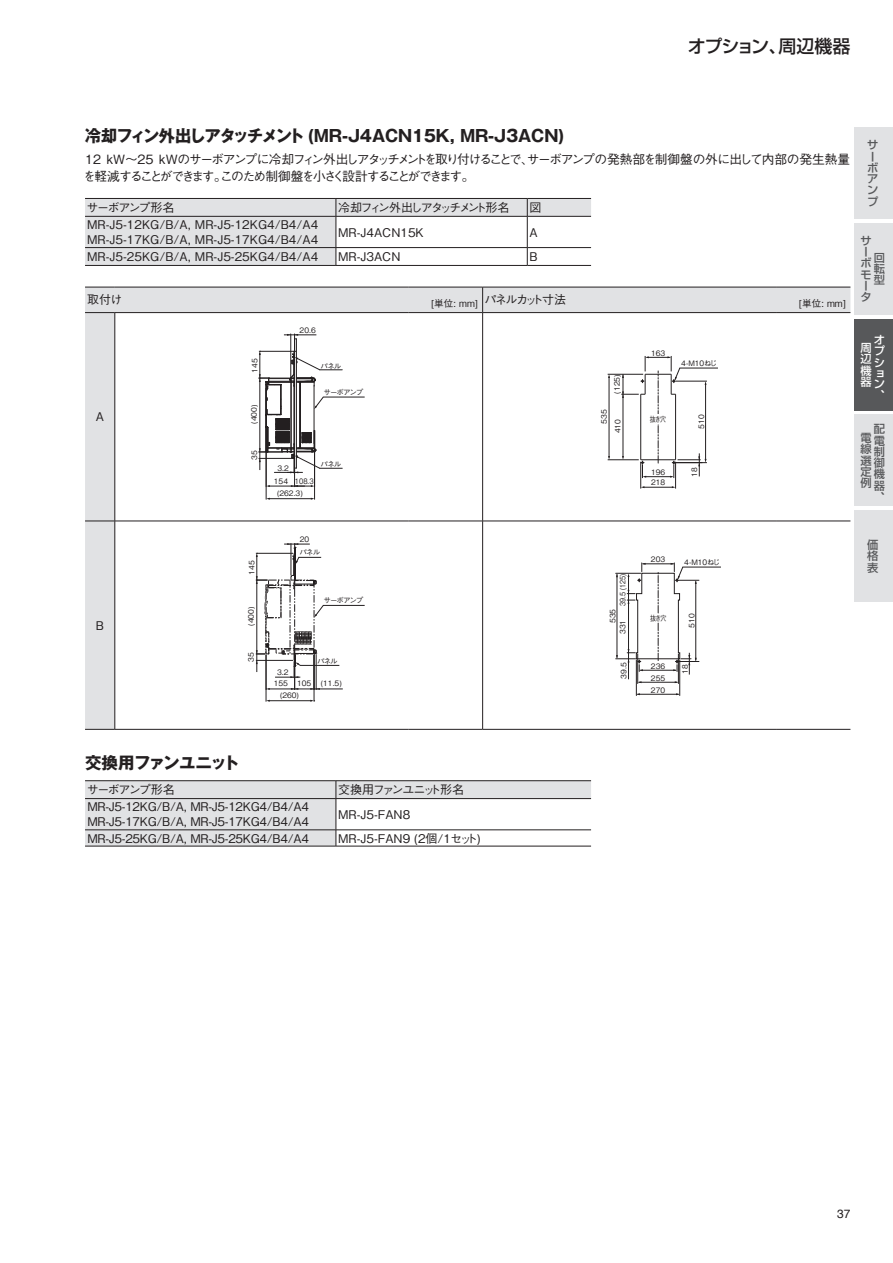
<style>
.page{position:relative;width:893px;height:1263px;background:#fff}
.page>*{position:absolute;margin:0;border:0;box-sizing:border-box;transform-origin:0 0}
.t1{font:500 18px "Shin Go Pro";letter-spacing:-.055em;color:#231f20}
.t2{font:700 16.5px "Gothic MB101 Pro";letter-spacing:-.03em;color:#231f20}
.t3{font:500 12.75px/16.5px "Gothic BBB Pro";letter-spacing:-.12em;color:#231f20}
.t4{font:500 12px/15px "Gothic BBB Pro";color:#231f20}
.t5{font:500 12px/15px "Gothic BBB Pro";letter-spacing:-.025em;color:#231f20}
.t6{font:500 12px "Gothic BBB Pro";letter-spacing:-.155em;color:#231f20}
.t7{font:500 12px "Gothic BBB Pro";letter-spacing:-.115em;color:#231f20}
.t8{font:500 12px "Gothic BBB Pro";letter-spacing:-.13em;color:#231f20}
.t9{font:500 12px "Gothic BBB Pro";letter-spacing:-.105em;color:#231f20}
.t10{font:12px "Helvetica";color:#231f20}
.t11{font:500 11.25px/11.2px "Shin Go Pro";color:#57585a;text-align:justify}
.t12{font:500 11.25px/11.1px "Shin Go Pro";color:#fff;text-align:justify}
.t13{font:500 9.6px "Gothic BBB Pro";color:#231f20}
.t14{font:500 7.5px/13.5px "Gothic BBB Pro";color:#231f20}
.t15{font:500 7.5px "Gothic BBB Pro";color:#231f20;scale:.85 1}
.t16{font:500 7.5px "Gothic BBB Pro";color:#231f20;scale:.8 1}
</style>
<div class="page">
<svg style="left:85px;top:198px;width:506px;height:67px"></svg>
<hr style="left:85px;top:265px;width:251px;height:1px;background:#231f20">
<hr style="left:336px;top:265px;width:191px;height:1px;background:#231f20">
<hr style="left:527px;top:265px;width:64px;height:1px;background:#231f20">
<svg style="left:85px;top:288px;width:765px;height:441px"></svg>
<hr style="left:85px;top:287px;width:30px;height:1px;background:#231f20">
<hr style="left:115px;top:287px;width:293px;height:1px;background:#231f20">
<hr style="left:408px;top:287px;width:75px;height:1px;background:#231f20">
<hr style="left:483px;top:287px;width:293px;height:1px;background:#231f20">
<svg style="left:482px;top:287px;width:1px;height:25px"></svg>
<hr style="left:776px;top:287px;width:74px;height:1px;background:#231f20">
<hr style="left:482px;top:313px;width:1px;height:208px;background:#231f20">
<hr style="left:482px;top:521px;width:1px;height:208px;background:#231f20">
<hr style="left:483px;top:729px;width:293px;height:1px;background:#231f20">
<hr style="left:776px;top:729px;width:74px;height:1px;background:#231f20">
<hr style="left:115px;top:312px;width:293px;height:1px;background:#231f20">
<hr style="left:408px;top:312px;width:75px;height:1px;background:#231f20">
<hr style="left:483px;top:312px;width:293px;height:1px;background:#231f20">
<hr style="left:776px;top:312px;width:74px;height:1px;background:#231f20">
<hr style="left:115px;top:521px;width:293px;height:1px;background:#231f20">
<hr style="left:408px;top:521px;width:75px;height:1px;background:#231f20">
<hr style="left:483px;top:521px;width:293px;height:1px;background:#231f20">
<hr style="left:776px;top:521px;width:74px;height:1px;background:#231f20">
<hr style="left:115px;top:729px;width:293px;height:1px;background:#231f20">
<hr style="left:408px;top:729px;width:75px;height:1px;background:#231f20">
<hr style="left:85px;top:312px;width:30px;height:1px;background:#231f20">
<hr style="left:85px;top:521px;width:30px;height:1px;background:#231f20">
<hr style="left:85px;top:729px;width:30px;height:1px;background:#231f20">
<hr style="left:115px;top:313px;width:1px;height:208px;background:#231f20">
<hr style="left:115px;top:521px;width:1px;height:208px;background:#231f20">
<hr style="left:314px;top:452px;width:1px;height:47px;background:#231f20">
<hr style="left:266px;top:452px;width:1px;height:47px;background:#231f20">
<hr style="left:269px;top:498px;width:43px;height:1px;background:#231f20">
<svg style="left:259px;top:334px;width:106px;height:153px"></svg>
<hr style="left:608px;top:374px;width:35px;height:1px;background:#231f20">
<hr style="left:608px;top:459px;width:31px;height:1px;background:#231f20">
<hr style="left:609px;top:376px;width:1px;height:81px;background:#231f20">
<svg style="left:621px;top:356px;width:97px;height:133px"></svg>
<div style="left:649px;top:415px;width:18px;height:9px;background:#fff"></div>
<hr style="left:266px;top:655px;width:1px;height:47px;background:#231f20">
<hr style="left:314px;top:655px;width:1px;height:47px;background:#231f20">
<hr style="left:268px;top:700px;width:44px;height:1px;background:#231f20">
<svg style="left:256px;top:543px;width:109px;height:147px"></svg>
<hr style="left:636px;top:660px;width:1px;height:35px;background:#231f20">
<hr style="left:679px;top:660px;width:1px;height:35px;background:#231f20">
<hr style="left:637px;top:694px;width:42px;height:1px;background:#231f20">
<svg style="left:616px;top:563px;width:105px;height:120px"></svg>
<hr style="left:336px;top:780px;width:255px;height:1px;background:#231f20">
<svg style="left:85px;top:781px;width:506px;height:65px"></svg>
<hr style="left:85px;top:846px;width:251px;height:1px;background:#231f20">
<hr style="left:85px;top:780px;width:251px;height:1px;background:#231f20">
<hr style="left:336px;top:798px;width:255px;height:1px;background:#231f20">
<hr style="left:336px;top:829px;width:255px;height:1px;background:#231f20">
<hr style="left:336px;top:846px;width:255px;height:1px;background:#231f20">
<div style="left:855px;top:128px;width:38px;height:91px;background:#e1e2e4"></div>
<div style="left:855px;top:223px;width:38px;height:92px;background:#e1e2e4"></div>
<div style="left:855px;top:319px;width:38px;height:91px;background:#57585a"></div>
<div style="left:855px;top:415px;width:38px;height:91px;background:#e1e2e4"></div>
<div style="left:855px;top:510px;width:38px;height:92px;background:#e1e2e4"></div>
<h1 class="t1" style="left:688px;top:31px;width:164px">オプション、周辺機器</h1>
<h2 class="t2" style="left:85px;top:122px;width:481px">冷却フィン外出しアタッチメント (MR-J4ACN15K, MR-J3ACN)</h2>
<h3 class="t3" style="left:83px;top:150px;width:769px">12 kW～25 kWのサーボアンプに冷却フィン外出しアタッチメントを取り付けることで、サーボアンプの発熱部を制御盤の外に出して内部の発生熱量を軽減することができます。このため制御盤を小さく設計することができます。</h3>
<h3 class="t7" style="left:87px;top:198px;width:89px">サーボアンプ形名</h3>
<h3 class="t6" style="left:338px;top:198px;width:173px">冷却フィン外出しアタッチメント形名</h3>
<h3 class="t5" style="left:529px;top:198px;width:13px">図</h3>
<h3 class="t4" style="left:87px;top:215px;width:233px">MR-J5-12KG/B/A, MR-J5-12KG4/B4/A4<br>MR-J5-17KG/B/A, MR-J5-17KG4/B4/A4</h3>
<h3 class="t4" style="left:338px;top:223px;width:87px">MR-J4ACN15K</h3>
<h3 class="t5" style="left:529px;top:223px;width:10px">A</h3>
<h3 class="t4" style="left:87px;top:248px;width:233px">MR-J5-25KG/B/A, MR-J5-25KG4/B4/A4</h3>
<h3 class="t5" style="left:338px;top:248px;width:64px">MR-J3ACN</h3>
<h3 class="t5" style="left:529px;top:248px;width:10px">B</h3>
<h3 class="t5" style="left:87px;top:291px;width:36px">取付け</h3>
<h3 class="t8" style="left:431px;top:290px;width:137px"><sub>[単位:</sub> <sub>mm]</sub> パネルカット寸法</h3>
<p class="t13" style="left:799px;top:296px;width:49px">[単位: mm]</p>
<h3 class="t5" style="left:96px;top:408px;width:10px">A</h3>
<p class="t14" style="left:247px;top:373px;width:16px;rotate:-90deg">145</p>
<p class="t14" style="left:246px;top:424px;width:20px;rotate:-90deg">(400)</p>
<p class="t14" style="left:246px;top:460px;width:11px;rotate:-90deg">35</p>
<p class="t14" style="left:300px;top:322px;width:18px">20.6</p>
<p class="t14" style="left:321px;top:358px;width:22px">パネル</p>
<p class="t14" style="left:323px;top:385px;width:42px">サーボアンプ</p>
<p class="t14" style="left:321px;top:457px;width:22px">パネル</p>
<p class="t14" style="left:274px;top:460px;width:41px;text-indent:4px">3.2<br>154 108.3</p>
<p class="t14" style="left:277px;top:485px;width:27px">(262.3)</p>
<p class="t14" style="left:609px;top:394px;width:20px;rotate:-90deg">(125)</p>
<p class="t14" style="left:596px;top:433px;width:25px;text-indent:9px;rotate:-90deg">535<br>410</p>
<p class="t14" style="left:651px;top:345px;width:16px">163</p>
<p class="t14" style="left:681px;top:355px;width:38px">4-M10ねじ</p>
<p class="t16" style="left:650px;top:413px;width:22px">抜き穴</p>
<p class="t14" style="left:651px;top:466px;width:16px;line-height:10.4px">196<br>218</p>
<p class="t14" style="left:693px;top:428px;width:16px;rotate:-90deg">510</p>
<p class="t14" style="left:687px;top:477px;width:11px;rotate:-90deg">18</p>
<h3 class="t11" style="left:867px;top:138px;width:13px;text-align:left">サーボアンプ</h3>
<h3 class="t11" style="left:860px;top:234px;width:12px;text-align:left">サーボモータ</h3>
<h3 class="t11" style="left:874px;top:251px;width:12px">回転型</h3>
<h3 class="t12" style="left:874px;top:332px;width:13px">オプション、</h3>
<h3 class="t12" style="left:860px;top:341px;width:13px">周辺機器</h3>
<h3 class="t11" style="left:874px;top:422px;width:13px">配電制御機器、</h3>
<h3 class="t11" style="left:860px;top:431px;width:13px">電線選定例</h3>
<h3 class="t5" style="left:96px;top:616px;width:10px">B</h3>
<p class="t14" style="left:244px;top:575px;width:16px;rotate:-90deg">145</p>
<p class="t14" style="left:243px;top:626px;width:20px;rotate:-90deg">(400)</p>
<p class="t14" style="left:243px;top:662px;width:11px;rotate:-90deg">35</p>
<p class="t14" style="left:300px;top:531px;width:11px">20</p>
<p class="t14" style="left:299px;top:545px;width:22px">パネル</p>
<p class="t14" style="left:323px;top:593px;width:42px">サーボアンプ</p>
<p class="t14" style="left:317px;top:653px;width:22px">パネル</p>
<p class="t14" style="left:274px;top:665px;width:39px;line-height:11.2px;text-indent:3px">3.2<br>155 105</p>
<p class="t14" style="left:280px;top:687px;width:20px">(260)</p>
<p class="t14" style="left:321px;top:676px;width:22px">(11.5)</p>
<p class="t15" style="left:616px;top:606px;width:39px;rotate:-90deg">39.5 (125)</p>
<p class="t14" style="left:605px;top:623px;width:16px;rotate:-90deg">535</p>
<p class="t14" style="left:615px;top:634px;width:16px;rotate:-90deg">331</p>
<p class="t14" style="left:616px;top:679px;width:18px;rotate:-90deg">39.5</p>
<p class="t14" style="left:651px;top:552px;width:16px">203</p>
<p class="t14" style="left:684px;top:554px;width:38px">4-M10ねじ</p>
<p class="t16" style="left:650px;top:612px;width:22px">抜き穴</p>
<p class="t14" style="left:651px;top:658px;width:16px">236</p>
<p class="t14" style="left:651px;top:671px;width:16px;line-height:12px">255<br>270</p>
<p class="t14" style="left:684px;top:627px;width:16px;rotate:-90deg">510</p>
<p class="t14" style="left:677px;top:674px;width:11px;rotate:-90deg">18</p>
<h3 class="t11" style="left:867px;top:538px;width:13px">価格表</h3>
<h2 class="t2" style="left:85px;top:748px;width:156px">交換用ファンユニット</h2>
<h3 class="t7" style="left:87px;top:780px;width:89px">サーボアンプ形名</h3>
<h3 class="t9" style="left:338px;top:780px;width:127px">交換用ファンユニット形名</h3>
<h3 class="t5" style="left:87px;top:798px;width:223px">MR-J5-12KG/B/A, MR-J5-12KG4/B4/A4<br>MR-J5-17KG/B/A, MR-J5-17KG4/B4/A4</h3>
<h3 class="t5" style="left:338px;top:805px;width:74px">MR-J5-FAN8</h3>
<h3 class="t5" style="left:87px;top:829px;width:223px">MR-J5-25KG/B/A, MR-J5-25KG4/B4/A4</h3>
<h3 class="t4" style="left:338px;top:829px;width:144px">MR-J5-FAN9 (2個/1セット)</h3>
<h3 class="t10" style="left:837px;top:1204px;width:15px">37</h3>
</div>
